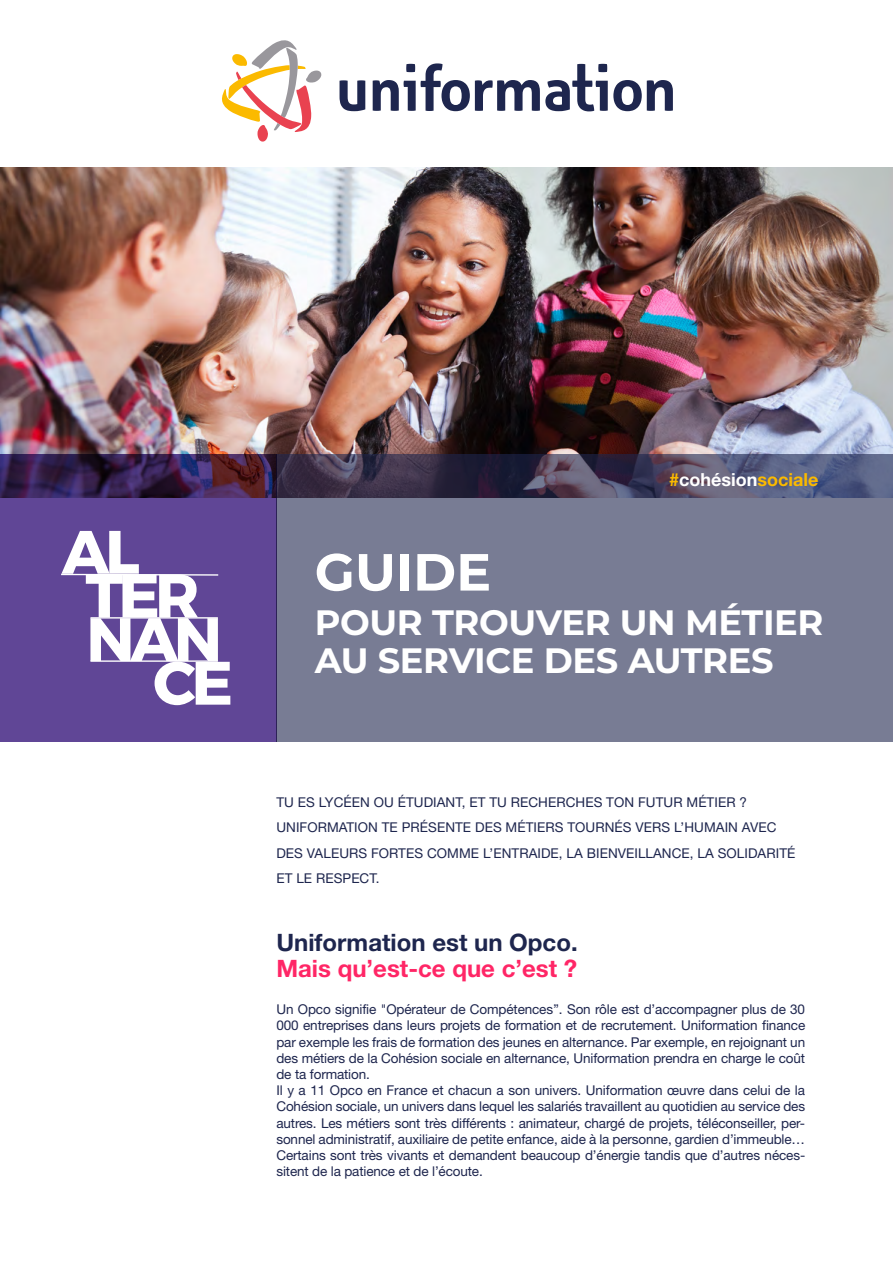
<style>
.page{position:relative;width:893px;height:1263px;background:#fff}
.page>*{position:absolute;margin:0;border:0;box-sizing:border-box;transform-origin:0 0}
.t1{font:700 52.2px "Montserrat";color:#fff}
.t2{font:700 35.25px/37.5px "Montserrat";letter-spacing:-.01em;color:#fff}
.t3{font:700 24px "Helvetica Neue LT Std";color:#1e264e}
.t4{font:700 24px "Helvetica Neue LT Std";color:#ff2666}
.t5{font:700 18px "Helvetica Neue LT Std";color:#fbba00}
.t6{font:13.5px/16.2px "Helvetica Neue LT Std";letter-spacing:-.01em;color:#1e264e}
.s1{color:#fff}
</style>
<div class="page">
<img style="left:0;top:167px;width:893px;height:288px">
<svg style="left:276px;top:455px;width:617px;height:287px;background:#70738b"></svg>
<svg style="left:222px;top:40px;width:99px;height:102px"></svg>
<svg style="left:340px;top:80px;width:25px;height:31px"></svg>
<svg style="left:373px;top:63px;width:300px;height:48px"></svg>
<svg style="left:0;top:455px;width:276px;height:287px;background:#563d83"></svg>
<svg style="left:60px;top:531px;width:170px;height:174px"></svg>
<h1 class="t1" style="left:315px;top:534px;width:178px">GUIDE</h1>
<h3 class="t5" style="left:669px;top:468px;width:151px">#<span class="s1">cohésion</span>sociale</h3>
<h2 class="t2" style="left:315px;top:602px;width:510px">POUR TROUVER UN MÉTIER<br>AU SERVICE DES AUTRES</h2>
<p class="t6" style="left:276px;top:789px;width:520px;line-height:25.5px">TU ES LYCÉEN OU ÉTUDIANT, ET TU RECHERCHES TON FUTUR MÉTIER ?<br>UNIFORMATION TE PRÉSENTE DES MÉTIERS TOURNÉS VERS L’HUMAIN AVEC DES VALEURS FORTES COMME L’ENTRAIDE, LA BIENVEILLANCE, LA SOLIDARITÉ ET LE RESPECT.</p>
<h3 class="t3" style="left:276px;top:928px;width:303px">Uniformation est un Opco.</h3>
<h3 class="t4" style="left:276px;top:953px;width:302px">Mais qu’est-ce que c’est ?</h3>
<p class="t6" style="left:276px;top:1001px;width:530px">Un Opco signifie "Opérateur de Compétences’’. Son rôle est d’accompagner plus de 30<br>000 entreprises dans leurs projets de formation et de recrutement. Uniformation finance par exemple les frais de formation des jeunes en alternance. Par exemple, en rejoignant un des métiers de la Cohésion sociale en alternance, Uniformation prendra en charge le coût de ta formation.<br>Il y a 11 Opco en France et chacun a son univers. Uniformation œuvre dans celui de la Cohésion sociale, un univers dans lequel les salariés travaillent au quotidien au service des autres. Les métiers sont très différents : animateur, chargé de projets, téléconseiller, per&shy;sonnel administratif, auxiliaire de petite enfance, aide à la personne, gardien d’immeuble… Certains sont très vivants et demandent beaucoup d’énergie tandis que d’autres néces&shy;sitent de la patience et de l’écoute.</p>
</div>
